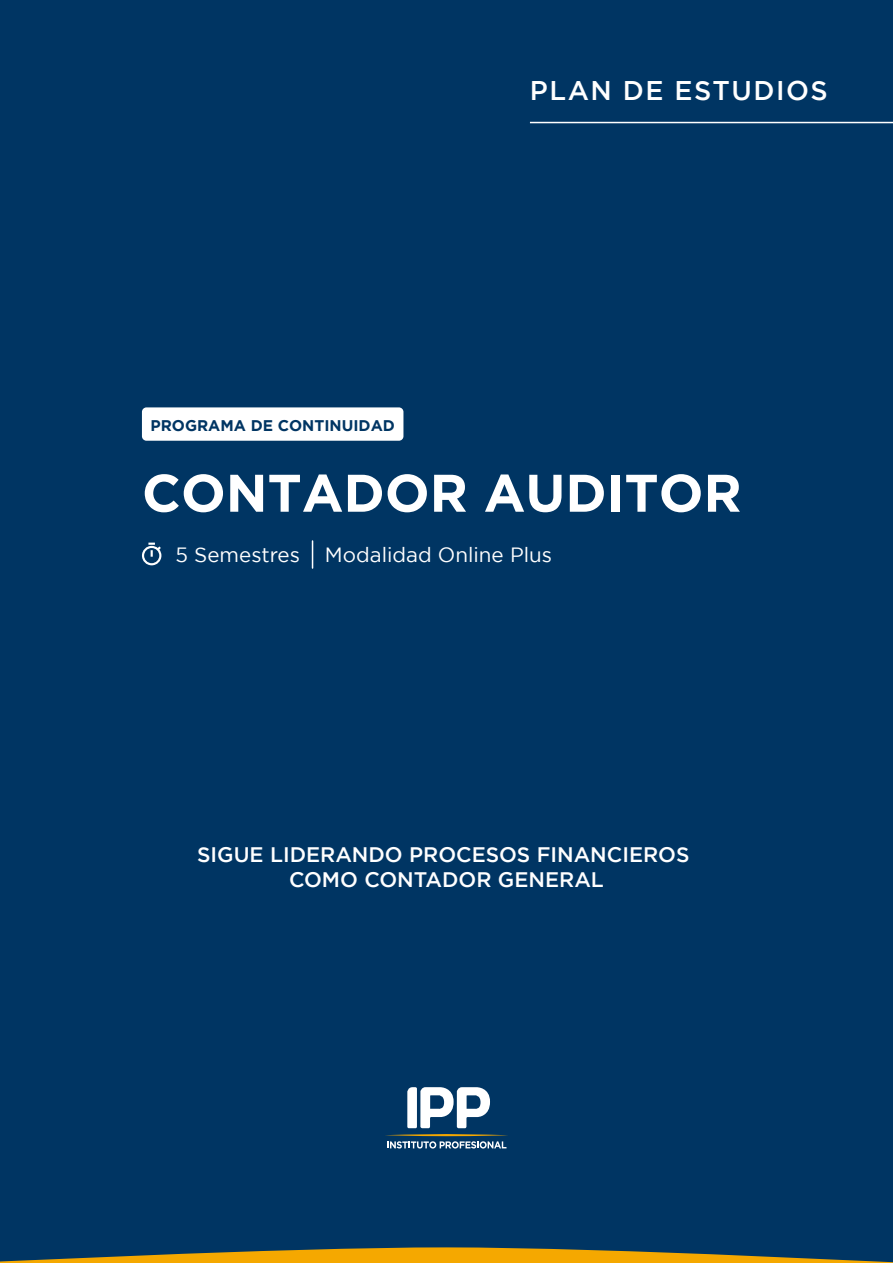
<style>
.page{position:relative;width:893px;height:1263px;background:#003563}
.page>*{position:absolute;margin:0;border:0;box-sizing:border-box;transform-origin:0 0}
.t1{font:700 52.8px "Gotham";color:#fff}
.t2{font:500 27px "Gotham";letter-spacing:.055em;color:#fff}
.t3{font:500 21px/25.2px "Gotham";color:#fff;text-align:center}
.t4{font:20.55px "Gotham";color:#fff}
.t5{font:700 15.45px "Gotham";color:#003563}
</style>
<div class="page">
<div style="left:142px;top:407px;width:261px;height:34px;background:#fff;border-radius:4px"></div>
<svg style="left:407px;top:1087px;width:83px;height:41px"></svg>
<hr style="left:384px;top:1134px;width:124px;height:2px;background:#f5a800;border-radius:50%">
<svg style="left:387px;top:1141px;width:119px;height:7px"></svg>
<svg style="left:0;top:1247px;width:893px;height:16px"></svg>
<hr style="left:530px;top:122px;width:363px;height:1px;background:#fff">
<svg style="left:142px;top:543px;width:19px;height:22px"></svg>
<svg style="left:312px;top:541px;width:1px;height:27px"></svg>
<p class="t5" style="left:150px;top:416px;width:246px">PROGRAMA DE CONTINUIDAD</p>
<p class="t2" style="left:530px;top:75px;width:299px">PLAN DE ESTUDIOS</p>
<h1 class="t1" style="left:142px;top:462px;width:601px">CONTADOR AUDITOR</h1>
<p class="t4" style="left:176px;top:543px;width:378px">5 Semestres Modalidad Online Plus</p>
<p class="t3" style="left:197px;top:841px;width:494px">SIGUE LIDERANDO PROCESOS FINANCIEROS<br>COMO CONTADOR GENERAL</p>
</div>
